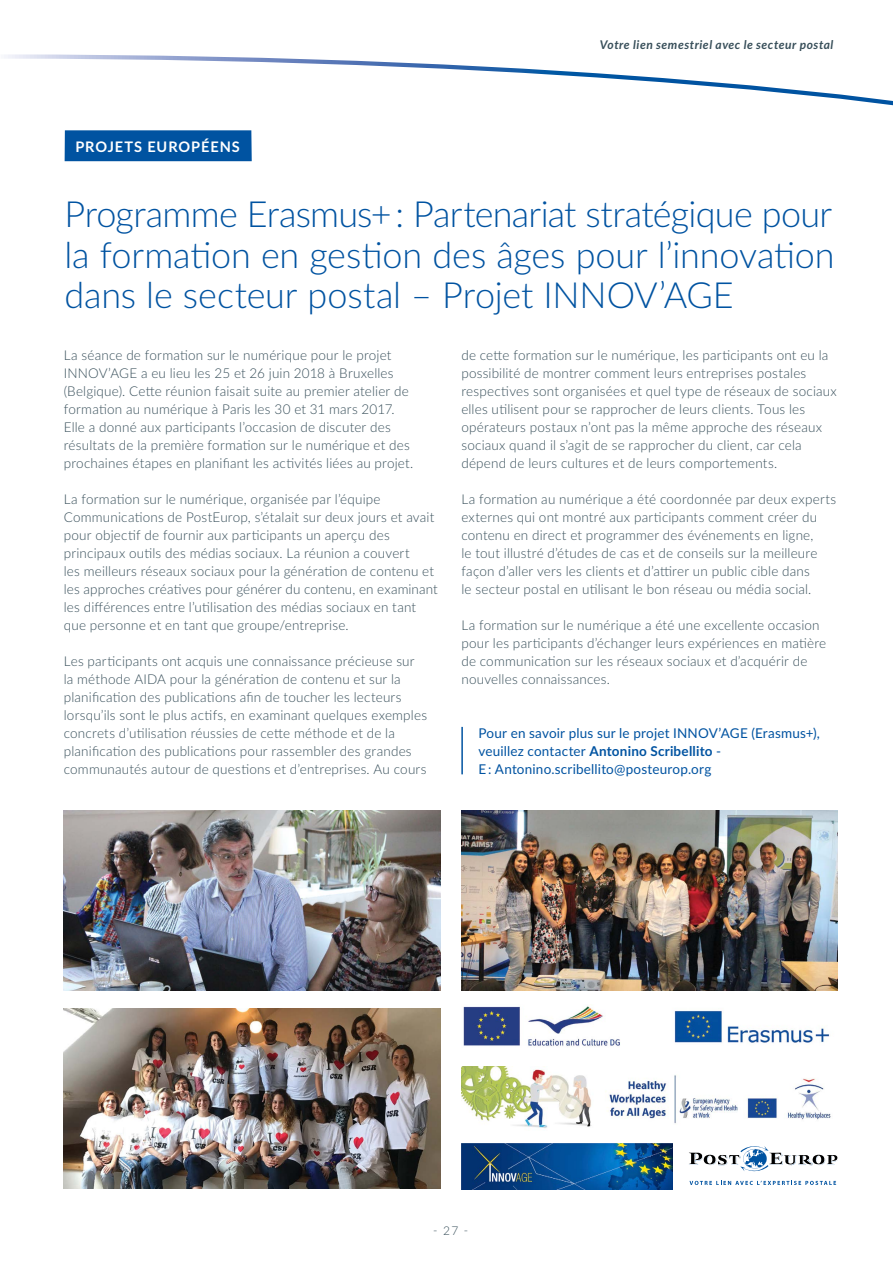
<style>
.page{position:relative;width:893px;height:1263px;background:#fff}
.page>*{position:absolute;margin:0;border:0;box-sizing:border-box;transform-origin:0 0}
.t1{font:300 36px/40.5px "Lato";letter-spacing:-.005em;color:#0053a1;text-align:justify}
.t2{font:700 14.55px "Lato";letter-spacing:.065em;color:#fff}
.t3{font:300 13.5px/18px "Lato";letter-spacing:.015em;color:#384f5a}
.t4{font:13.5px/18px "Lato";letter-spacing:.015em;color:#0053a1}
.t5{font:italic 700 12px "Lato";letter-spacing:.045em;color:#384f5a}
.t6{font:300 12px "Lato";color:#384f5a}
.s1{font-weight:700}
</style>
<div class="page">
<svg style="left:4px;top:54px;width:889px;height:52px"></svg>
<div style="left:65px;top:130px;width:187px;height:31px;background:#0053a1"></div>
<hr style="left:461px;top:727px;width:2px;height:47px;background:#0053a1">
<img style="left:463px;top:1006px;width:157px;height:40px">
<img style="left:674px;top:1010px;width:156px;height:33px">
<img style="left:461px;top:1066px;width:370px;height:62px">
<img style="left:461px;top:1143px;width:212px;height:46px">
<img style="left:64px;top:810px;width:376px;height:180px">
<img style="left:64px;top:1008px;width:376px;height:180px">
<img style="left:461px;top:810px;width:377px;height:180px">
<svg style="left:689px;top:1146px;width:149px;height:25px"></svg>
<svg style="left:689px;top:1181px;width:147px;height:4px"></svg>
<p class="t2" style="left:75px;top:136px;width:166px">PROJETS EUROPÉENS</p>
<p class="t5" style="left:600px;top:36px;width:235px">Votre lien semestriel avec le secteur postal</p>
<h1 class="t1" style="left:65px;top:192px;width:772px">Programme Erasmus+ : Partenariat stratégique pour la formation en gestion des âges pour l’innovation dans le secteur postal – Projet INNOV’AGE</h1>
<p class="t3" style="left:64px;top:346px;width:351px">La séance de formation sur le numérique pour le projet INNOV’AGE a eu lieu les 25 et 26 juin 2018 à Bruxelles (Belgique). Cette réunion faisait suite au premier atelier de formation au numérique à Paris les 30 et 31 mars 2017.<br>Elle a donné aux participants l’occasion de discuter des résultats de la première formation sur le numérique et des prochaines étapes en planifiant les activités liées au projet.</p>
<p class="t3" style="left:64px;top:490px;width:376px">La formation sur le numérique, organisée par l’équipe Communications de PostEurop, s’étalait sur deux jours et avait pour objectif de fournir aux participants un aperçu des principaux outils des médias sociaux. La réunion a couvert<br>les meilleurs réseaux sociaux pour la génération de contenu et les approches créatives pour générer du contenu, en examinant les différences entre l’utilisation des médias sociaux en tant que personne et en tant que groupe/entreprise.</p>
<p class="t3" style="left:64px;top:652px;width:365px">Les participants ont acquis une connaissance précieuse sur la méthode AIDA pour la génération de contenu et sur la planification des publications afin de toucher les lecteurs lorsqu’ils sont le plus actifs, en examinant quelques exemples concrets d’utilisation réussies de cette méthode et de la planification des publications pour rassembler des grandes communautés autour de questions et d’entreprises. Au cours</p>
<p class="t3" style="left:461px;top:346px;width:377px">de cette formation sur le numérique, les participants ont eu la possibilité de montrer comment leurs entreprises postales respectives sont organisées et quel type de réseaux de sociaux elles utilisent pour se rapprocher de leurs clients. Tous les opérateurs postaux n’ont pas la même approche des réseaux sociaux quand il s’agit de se rapprocher du client, car cela dépend de leurs cultures et de leurs comportements.</p>
<p class="t3" style="left:461px;top:490px;width:376px">La formation au numérique a été coordonnée par deux experts externes qui ont montré aux participants comment créer du contenu en direct et programmer des événements en ligne,<br>le tout illustré d’études de cas et de conseils sur la meilleure façon d’aller vers les clients et d’attirer un public cible dans<br>le secteur postal en utilisant le bon réseau ou média social.</p>
<p class="t3" style="left:461px;top:616px;width:366px">La formation sur le numérique a été une excellente occasion pour les participants d’échanger leurs expériences en matière de communication sur les réseaux sociaux et d’acquérir de nouvelles connaissances.</p>
<p class="t4" style="left:478px;top:723px;width:343px">Pour en savoir plus sur le projet INNOV’AGE (Erasmus+), veuillez contacter <span class="s1">Antonino Scribellito</span> -<br>E : Antonino.scribellito@posteurop.org</p>
<p class="t6" style="left:433px;top:1222px;width:37px">- 27 -</p>
</div>
